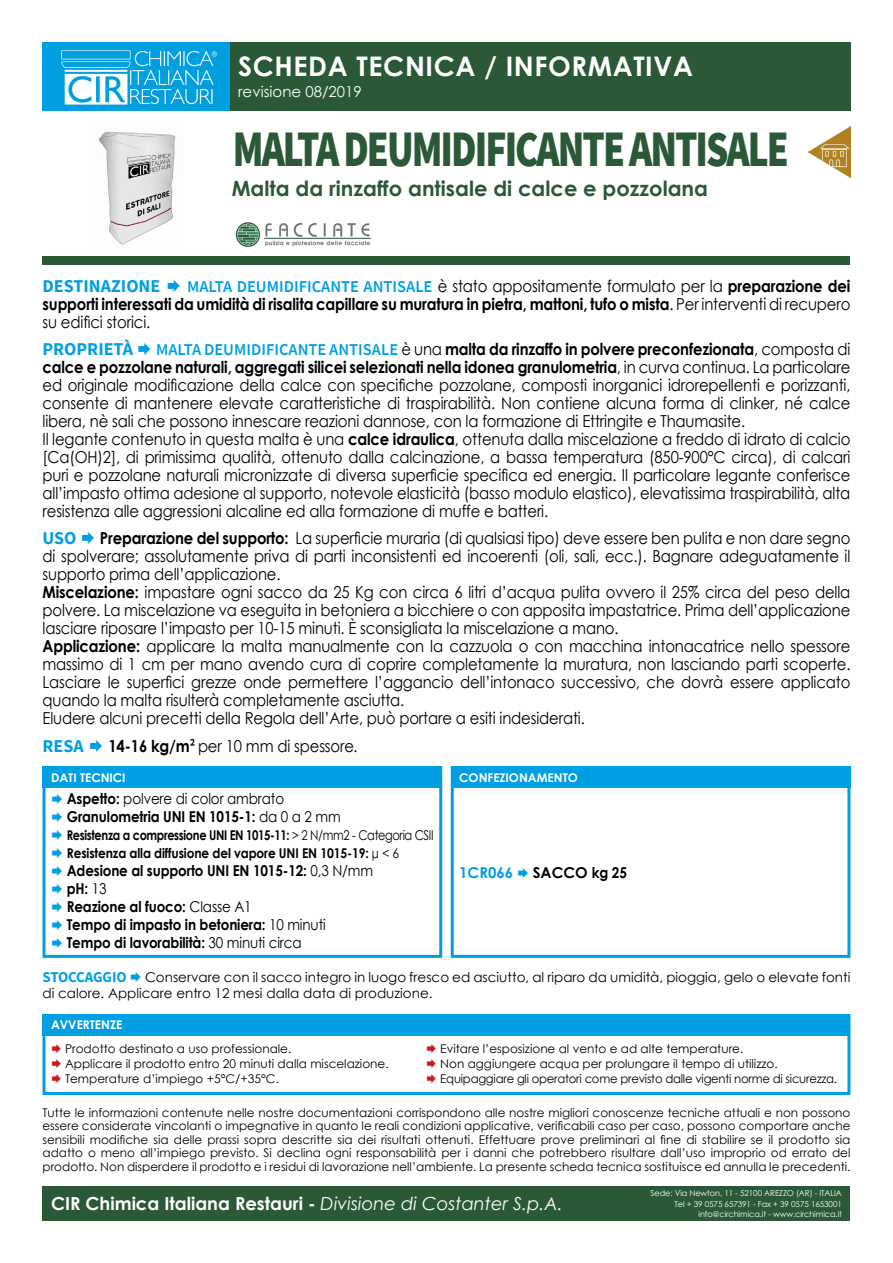
<style>
.page{position:relative;width:893px;height:1263px;background:#fff}
.page>*{position:absolute;margin:0;border:0;box-sizing:border-box;transform-origin:0 0}
.t1{font:900 51px "Source Sans Pro";letter-spacing:-.05em;color:#2b5937;scale:.78 1}
.t2{font:700 27px "Century Gothic";letter-spacing:.025em;color:#fff}
.t3{font:700 21px "Century Gothic";color:#2b5937}
.t4{font:700 18px "Century Gothic";color:#fff}
.t5{font:700 18px "Source Sans Pro";color:#009fe3}
.t6{font:16.5px/18px "Century Gothic";letter-spacing:-.01em;color:#000;text-align:justify;scale:.9 1}
.t7{font:700 16.5px/18px "Century Gothic";letter-spacing:-.01em;color:#000;text-align:justify;scale:.9 1}
.t8{font:700 15px "Century Gothic";letter-spacing:-.01em;color:#000;scale:.9 1}
.t9{font:15px "Century Gothic";letter-spacing:-.01em;color:#000;scale:.9 1}
.t10{font:15px "Century Gothic";color:#fff}
.t11{font:700 15px "Century Gothic";letter-spacing:-.01em;color:#000}
.t12{font:700 15px "Century Gothic";color:#009fe3}
.t13{font:13.5px/16.5px "Century Gothic";color:#000}
.t14{font:700 13.5px "Century Gothic";letter-spacing:-.03em;color:#000;scale:.84 1}
.t15{font:700 13.5px "Century Gothic";letter-spacing:-.01em;color:#000;scale:.9 1}
.t16{font:12px/13.5px "Century Gothic";color:#000;text-align:justify}
.t17{font:12px "Century Gothic";letter-spacing:-.02em;color:#000}
.t18{font:700 12px "Century Gothic";color:#fff}
.t19{font:8.1px "Century Gothic";letter-spacing:-.01em;color:#fff}
.s1{font-family:"Source Sans Pro";font-weight:600;color:#009fe3}
.s2{font-weight:400}
.s3{font-weight:700}
.s4{font-family:"Source Sans Pro";font-weight:600}
.s5{font-family:"Source Sans Pro"}
.s6{font-family:"Source Sans Pro";font-weight:700;font-size:15px;color:#009fe3}
.s7{font-weight:400;font-style:italic}
</style>
<div class="page">
<img style="left:99px;top:131px;width:77px;height:114px">
<div style="left:230px;top:43px;width:620px;height:68px;background:#2b5937"></div>
<img style="left:235px;top:222px;width:136px;height:25px">
<div style="left:43px;top:1186px;width:807px;height:34px;background:#2b5937"></div>
<div style="left:43px;top:256px;width:807px;height:9px;background:#2b5937"></div>
<div style="left:43px;top:766px;width:399px;height:192px;border:3px solid #009fe3"></div>
<div style="left:43px;top:766px;width:399px;height:22px;background:#009fe3"></div>
<div style="left:451px;top:766px;width:399px;height:192px;border:3px solid #009fe3"></div>
<div style="left:451px;top:766px;width:399px;height:22px;background:#009fe3"></div>
<div style="left:43px;top:1014px;width:807px;height:81px;border:3px solid #009fe3"></div>
<div style="left:43px;top:1014px;width:807px;height:21px;background:#009fe3"></div>
<div style="left:43px;top:43px;width:187px;height:68px;background:#009fe3"></div>
<img style="left:61px;top:50px;width:156px;height:55px">
<img style="left:809px;top:127px;width:41px;height:51px">
<p class="t2" style="left:238px;top:46px;width:456px">SCHEDA TECNICA / INFORMATIVA</p>
<p class="t10" style="left:238px;top:81px;width:125px">revisione 08/2019</p>
<p class="t1" style="left:233px;top:114px;width:715px">MALTA DEUMIDIFICANTE ANTISALE</p>
<p class="t3" style="left:232px;top:172px;width:478px">Malta da rinzaffo antisale di calce e pozzolana</p>
<p class="t7" style="left:43px;top:276px;width:899px;text-indent:145px"><span class="s1">MALTA DEUMIDIFICANTE ANTISALE</span> <span class="s2">è stato appositamente formulato per la</span> preparazione dei supporti interessati da umidità di risalita capillare su muratura in pietra, mattoni, tufo o mista<span class="s2">. Per interventi di recupero su edifici storici.</span></p>
<p class="t5" style="left:43px;top:337px;width:92px">PROPRIETÀ</p>
<p class="t5" style="left:43px;top:274px;width:119px">DESTINAZIONE</p>
<p class="t6" style="left:43px;top:340px;width:899px;text-indent:114px"><span class="s1">MALTA DEUMIDIFICANTE ANTISALE</span> è una <span class="s3">malta da rinzaffo in polvere preconfezionata</span>, composta di <span class="s3">calce e pozzolane naturali, aggregati silicei selezionati nella idonea granulometria</span>, in curva continua. La particolare ed originale modificazione della calce con specifiche pozzolane, composti inorganici idrorepellenti e porizzanti, consente di mantenere elevate caratteristiche di traspirabilità. Non contiene alcuna forma di clinker, né calce libera, nè sali che possono innescare reazioni dannose, con la formazione di Ettringite e Thaumasite.</p>
<p class="t6" style="left:43px;top:430px;width:899px">Il legante contenuto in questa malta è una <span class="s3">calce idraulica</span>, ottenuta dalla miscelazione a freddo di idrato di calcio [Ca(OH)2], di primissima qualità, ottenuto dalla calcinazione, a bassa temperatura (850-900°C circa), di calcari puri e pozzolane naturali micronizzate di diversa superficie specifica ed energia. Il particolare legante conferisce all’impasto ottima adesione al supporto, notevole elasticità (basso modulo elastico), elevatissima traspirabilità, alta resistenza alle aggressioni alcaline ed alla formazione di muffe e batteri.</p>
<p class="t5" style="left:43px;top:526px;width:36px">USO</p>
<p class="t6" style="left:43px;top:529px;width:899px;text-indent:57px"><span class="s3">Preparazione del supporto:</span> La superficie muraria (di qualsiasi tipo) deve essere ben pulita e non dare segno di spolverare; assolutamente priva di parti inconsistenti ed incoerenti (oli, sali, ecc.). Bagnare adeguatamente il supporto prima dell’applicazione.</p>
<p class="t6" style="left:43px;top:583px;width:899px"><span class="s3">Miscelazione:</span> impastare ogni sacco da 25 Kg con circa 6 litri d’acqua pulita ovvero il 25% circa del peso della polvere. La miscelazione va eseguita in betoniera a bicchiere o con apposita impastatrice. Prima dell’applicazione lasciare riposare l’impasto per 10-15 minuti. È sconsigliata la miscelazione a mano.</p>
<p class="t6" style="left:43px;top:637px;width:899px"><span class="s3">Applicazione:</span> applicare la malta manualmente con la cazzuola o con macchina intonacatrice nello spessore massimo di 1 cm per mano avendo cura di coprire completamente la muratura, non lasciando parti scoperte.<br>Lasciare le superfici grezze onde permettere l’aggancio dell’intonaco successivo, che dovrà essere applicato quando la malta risulterà completamente asciutta.</p>
<p class="t6" style="left:43px;top:709px;width:604px">Eludere alcuni precetti della Regola dell’Arte, può portare a esiti indesiderati.</p>
<p class="t5" style="left:43px;top:734px;width:43px">RESA</p>
<p class="t6" style="left:108px;top:737px;width:278px"><span class="s3">14-16 kg/m</span><span class="s4">²</span> per 10 mm di spessore<span class="s5">.</span></p>
<p class="t18" style="left:51px;top:768px;width:76px">DATI TECNICI</p>
<p class="t9" style="left:67px;top:788px;width:243px"><span class="s3">Aspetto:</span> polvere di color ambrato</p>
<p class="t8" style="left:67px;top:805px;width:306px">Granulometria UNI EN 1015-1: <span class="s2">da 0 a 2 mm</span></p>
<p class="t14" style="left:67px;top:825px;width:438px">Resistenza a compressione UNI EN 1015-11: <span class="s2">&gt; 2 N/mm2 - Categoria CSII</span></p>
<p class="t15" style="left:67px;top:843px;width:371px">Resistenza alla diffusione del vapore UNI EN 1015-19: <span class="s2">µ &lt; 6</span></p>
<p class="t8" style="left:67px;top:859px;width:342px">Adesione al supporto UNI EN 1015-12: <span class="s2">0,3 N/mm</span></p>
<p class="t8" style="left:67px;top:877px;width:46px">pH: <span class="s2">13</span></p>
<p class="t8" style="left:67px;top:895px;width:207px">Reazione al fuoco: <span class="s2">Classe A1</span></p>
<p class="t8" style="left:67px;top:913px;width:289px">Tempo di impasto in betoniera: <span class="s2">10 minuti</span></p>
<p class="t8" style="left:67px;top:931px;width:263px">Tempo di lavorabilità: <span class="s2">30 minuti circa</span></p>
<p class="t18" style="left:459px;top:768px;width:120px">CONFEZIONAMENTO</p>
<p class="t12" style="left:459px;top:861px;width:55px">1CR066</p>
<p class="t11" style="left:533px;top:861px;width:96px">SACCO kg 25</p>
<p class="t13" style="left:43px;top:968px;width:809px"><span class="s6">STOCCAGGIO</span> Conservare con il sacco integro in luogo fresco ed asciutto, al riparo da umidità, pioggia, gelo o elevate fonti di calore. Applicare entro 12 mesi dalla data di produzione.</p>
<p class="t18" style="left:51px;top:1016px;width:73px">AVVERTENZE</p>
<p class="t16" style="left:65px;top:1041px;width:228px">Prodotto destinato a uso professionale.</p>
<p class="t16" style="left:65px;top:1056px;width:325px">Applicare il prodotto entro 20 minuti dalla miscelazione.</p>
<p class="t16" style="left:65px;top:1071px;width:215px">Temperature d’impiego +5°C/+35°C.</p>
<p class="t16" style="left:440px;top:1041px;width:305px">Evitare l’esposizione al vento e ad alte temperature.</p>
<p class="t16" style="left:440px;top:1056px;width:339px">Non aggiungere acqua per prolungare il tempo di utilizzo.</p>
<p class="t17" style="left:440px;top:1070px;width:398px">Equipaggiare gli operatori come previsto dalle vigenti norme di sicurezza.</p>
<p class="t16" style="left:43px;top:1105px;width:809px">Tutte le informazioni contenute nelle nostre documentazioni corrispondono alle nostre migliori conoscenze tecniche attuali e non possono essere considerate vincolanti o impegnative in quanto le reali condizioni applicative, verificabili caso per caso, possono comportare anche sensibili modifiche sia delle prassi sopra descritte sia dei risultati ottenuti. Effettuare prove preliminari al fine di stabilire se il prodotto sia adatto o meno all’impiego previsto. Si declina ogni responsabilità per i danni che potrebbero risultare dall’uso improprio od errato del prodotto. Non disperdere il prodotto e i residui di lavorazione nell’ambiente. La presente scheda tecnica sostituisce ed annulla le precedenti.</p>
<p class="t4" style="left:51px;top:1190px;width:513px">CIR Chimica Italiana Restauri - <span class="s7">Divisione di Costanter S.p.A.</span></p>
<p class="t19" style="left:651px;top:1188px;width:193px">Sede: Via Newton, 11 - 52100 AREZZO (AR) - ITALIA</p>
<p class="t19" style="left:675px;top:1198px;width:169px">Tel + 39 0575 657391 - Fax + 39 0575 1653001</p>
<p class="t19" style="left:698px;top:1209px;width:145px">info@circhimica.it - www.circhimica.it</p>
</div>
